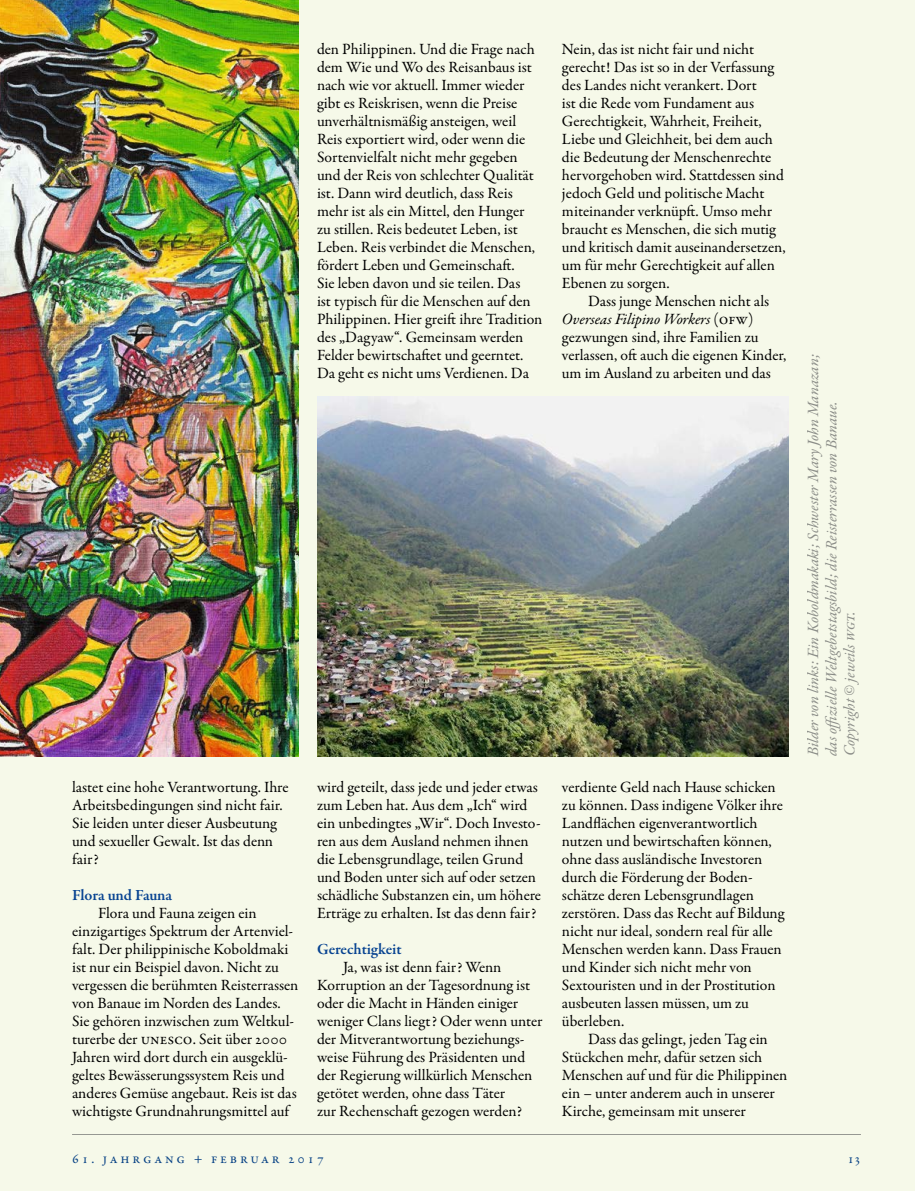
<style>
.page{position:relative;width:915px;height:1191px;background:#fff}
.page>*{position:absolute;margin:0;border:0;box-sizing:border-box;transform-origin:0 0}
.t1{font:15.75px/18px "Garamond Premr Pro";letter-spacing:-.005em;color:#000}
.t2{font:italic 15.75px/18px "Garamond Premr Pro";letter-spacing:-.005em;color:#919195}
.t3{font:600 15.75px "Garamond Premr Pro";letter-spacing:-.01em;color:#074391}
.t4{font:14.25px "Garamond Premr Pro";letter-spacing:.2em;color:#074391}
.s1{font-style:italic}
</style>
<div class="page">
<div style="left:0;top:0;width:914px;height:1191px;background:#f6f9e9"></div>
<img style="left:0;top:0;width:299px;height:756px">
<img style="left:317px;top:396px;width:471px;height:360px">
<p class="t1" style="left:317px;top:40px;width:227px">den Philippinen. Und die Frage nach dem Wie und Wo des Reisanbaus ist nach wie vor aktuell. Immer wieder gibt es Reiskrisen, wenn die Preise unverhältnismäßig ansteigen, weil Reis exportiert wird, oder wenn die Sortenvielfalt nicht mehr gegeben und der Reis von schlechter Qualität ist. Dann wird deutlich, dass Reis mehr ist als ein Mittel, den Hunger<br>zu stillen. Reis bedeutet Leben, ist Leben. Reis verbindet die Menschen, fördert Leben und Gemeinschaft.<br>Sie leben davon und sie teilen. Das<br>ist typisch für die Menschen auf den Philippinen. Hier greift ihre Tradition des „Dagyaw“. Gemeinsam werden Felder bewirtschaftet und geerntet.<br>Da geht es nicht ums Verdienen. Da</p>
<p class="t1" style="left:561px;top:40px;width:225px">Nein, das ist nicht fair und nicht gerecht! Das ist so in der Verfassung des Landes nicht verankert. Dort<br>ist die Rede vom Fundament aus Gerechtigkeit, Wahrheit, Freiheit, Liebe und Gleichheit, bei dem auch die Bedeutung der Menschenrechte hervorgehoben wird. Stattdessen sind jedoch Geld und politische Macht miteinander verknüpft. Umso mehr braucht es Menschen, die sich mutig und kritisch damit auseinandersetzen, um für mehr Gerechtigkeit auf allen Ebenen zu sorgen.</p>
<p class="t1" style="left:561px;top:292px;width:226px;text-indent:26px">Dass junge Menschen nicht als <span class="s1">Overseas Filipino Workers</span> (OFW) gezwungen sind, ihre Familien zu verlassen, oft auch die eigenen Kinder, um im Ausland zu arbeiten und das</p>
<p class="t1" style="left:72px;top:778px;width:218px">lastet eine hohe Verantwortung. Ihre<br>Arbeitsbedingungen sind nicht fair.<br>Sie leiden unter dieser Ausbeutung und sexueller Gewalt. Ist das denn fair?</p>
<p class="t3" style="left:72px;top:886px;width:102px">Flora und Fauna</p>
<p class="t1" style="left:72px;top:904px;width:228px;text-indent:26px">Flora und Fauna zeigen ein einzigartiges Spektrum der Artenviel&shy;falt. Der philippinische Koboldmaki ist nur ein Beispiel davon. Nicht zu vergessen die berühmten Reisterrassen von Banaue im Norden des Landes.<br>Sie gehören inzwischen zum Weltkul&shy;turerbe der UNESCO. Seit über 2000<br>Jahren wird dort durch ein ausgeklü&shy;geltes Bewässerungssystem Reis und anderes Gemüse angebaut. Reis ist das wichtigste Grundnahrungsmittel auf</p>
<p class="t1" style="left:317px;top:778px;width:225px">wird geteilt, dass jede und jeder etwas zum Leben hat. Aus dem „Ich“ wird ein unbedingtes „Wir“. Doch Investo&shy;ren aus dem Ausland nehmen ihnen die Lebensgrundlage, teilen Grund und Boden unter sich auf oder setzen schädliche Substanzen ein, um höhere Erträge zu erhalten. Ist das denn fair?</p>
<p class="t3" style="left:317px;top:940px;width:86px">Gerechtigkeit</p>
<p class="t1" style="left:317px;top:958px;width:227px;text-indent:26px">Ja, was ist denn fair? Wenn Korruption an der Tagesordnung ist oder die Macht in Händen einiger weniger Clans liegt? Oder wenn unter der Mitverantwortung beziehungs&shy;weise Führung des Präsidenten und der Regierung willkürlich Menschen getötet werden, ohne dass Täter<br>zur Rechenschaft gezogen werden?</p>
<p class="t1" style="left:561px;top:778px;width:224px">verdiente Geld nach Hause schicken zu können. Dass indigene Völker ihre<br>Landflächen eigenverantwortlich nutzen und bewirtschaften können, ohne dass ausländische Investoren durch die Förderung der Boden&shy;schätze deren Lebensgrundlagen zerstören. Dass das Recht auf Bildung nicht nur ideal, sondern real für alle<br>Menschen werden kann. Dass Frauen und Kinder sich nicht mehr von<br>Sextouristen und in der Prostitution ausbeuten lassen müssen, um zu überleben.</p>
<p class="t1" style="left:561px;top:1030px;width:227px;text-indent:26px">Dass das gelingt, jeden Tag ein Stückchen mehr, dafür setzen sich Menschen auf und für die Philippinen ein – unter anderem auch in unserer Kirche, gemeinsam mit unserer</p>
<p class="t2" style="left:804px;top:756px;width:404px;rotate:-90deg">Bilder von links: Ein Koboldmakaki; Schwester Mary John Manazan; das offizielle Weltgebetstagsbild; die Reisterrassen von Banaue.<br>Copyright © jeweils WGT.</p>
<p class="t4" style="left:72px;top:1149px;width:253px">61. Jahrgang + Februar 2017</p>
<p class="t4" style="left:847px;top:1149px;width:15px">13</p>
</div>
